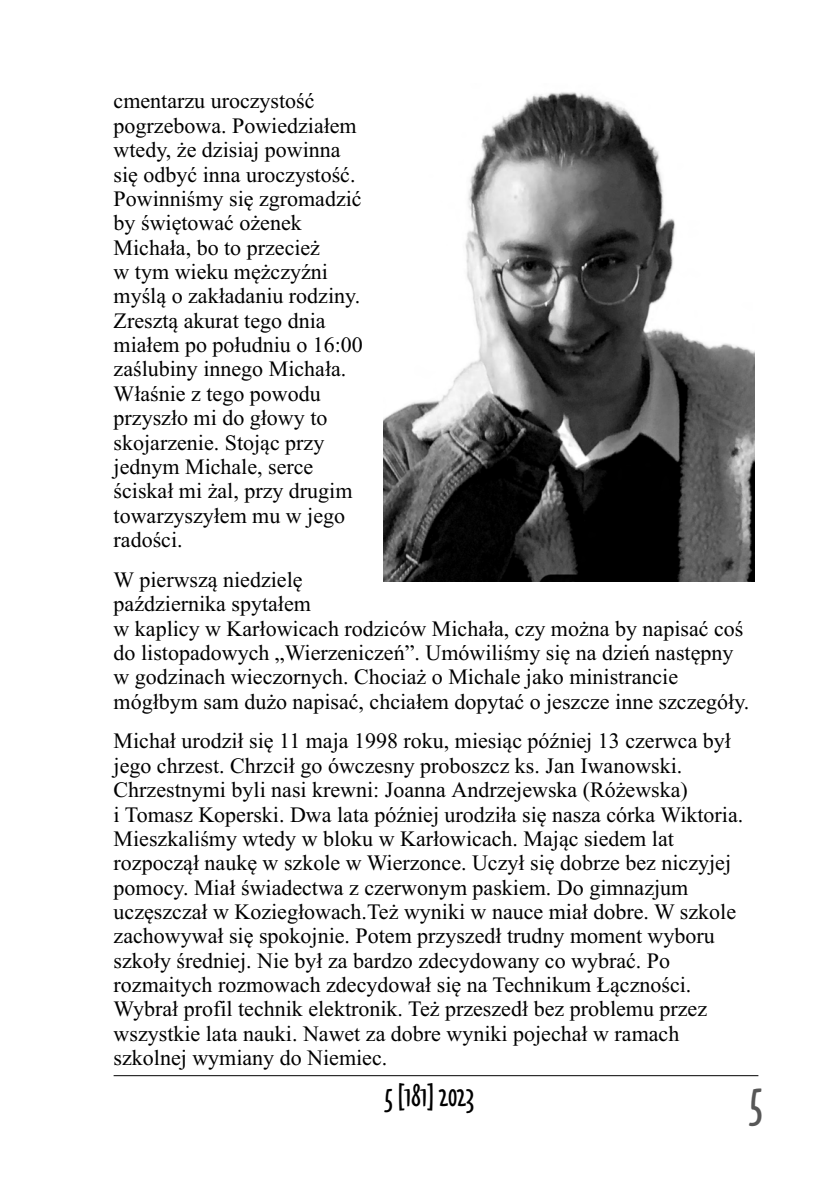
<style>
.page{position:relative;width:840px;height:1192px;background:#fff}
.page>*{position:absolute;margin:0;border:0;box-sizing:border-box;transform-origin:0 0}
.t1{font:48px "Oz Handicraft BT";color:#575757}
.t2{font:29.8px "Oz Handicraft BT";color:#000}
.t3{font:22px/24.4px "Times";color:#000}
</style>
<div class="page">
<img style="left:384px;top:92px;width:370px;height:489px">
<hr style="left:114px;top:1075px;width:644px;height:1px;background:#000">
<p class="t3" style="left:114px;top:91px;width:251px">cmentarzu uroczystoœæ pogrzebowa. Powiedzia³em wtedy, ¿e dzisiaj powinna siê odbyæ inna uroczystoœæ.<br>Powinniœmy siê zgromadziæ by œwiêtowaæ o¿enek<br>Micha³a, bo to przecie¿<br>w tym wieku mê¿czyŸni myœl¹ o zak³adaniu rodziny.<br>Zreszt¹ akurat tego dnia mia³em po po³udniu o 16:00 zaœlubiny innego Micha³a.<br>W³aœnie z tego powodu przysz³o mi do g³owy to skojarzenie. Stoj¹c przy jednym Michale, serce œciska³ mi ¿al, przy drugim towarzyszy³em mu w jego radoœci.</p>
<p class="t3" style="left:114px;top:569px;width:637px">W pierwsz¹ niedzielê<br>paŸdziernika spyta³em<br>w kaplicy w Kar³owicach rodziców Micha³a, czy mo¿na by napisaæ coœ do listopadowych „Wierzeniczeñ”. Umówiliœmy siê na dzieñ nastêpny w godzinach wieczornych. Chocia¿ o Michale jako ministrancie móg³bym sam du¿o napisaæ, chcia³em dopytaæ o jeszcze inne szczegó³y.</p>
<p class="t3" style="left:114px;top:731px;width:631px">Micha³ urodzi³ siê 11 maja 1998 roku, miesi¹c póŸniej 13 czerwca by³ jego chrzest. Chrzci³ go ówczesny proboszcz ks. Jan Iwanowski.<br>Chrzestnymi byli nasi krewni: Joanna Andrzejewska (Ró¿ewska)<br>i Tomasz Koperski. Dwa lata póŸniej urodzi³a siê nasza córka Wiktoria.<br>Mieszkaliœmy wtedy w bloku w Kar³owicach. Maj¹c siedem lat rozpocz¹³ naukê w szkole w Wierzonce. Uczy³ siê dobrze bez niczyjej pomocy. Mia³ œwiadectwa z czerwonym paskiem. Do gimnazjum uczêszcza³ w Kozieg³owach.Te¿ wyniki w nauce mia³ dobre. W szkole zachowywa³ siê spokojnie. Potem przyszed³ trudny moment wyboru szko³y œredniej. Nie by³ za bardzo zdecydowany co wybraæ. Po rozmaitych rozmowach zdecydowa³ siê na Technikum £¹cznoœci.<br>Wybra³ profil technik elektronik. Te¿ przeszed³ bez problemu przez wszystkie lata nauki. Nawet za dobre wyniki pojecha³ w ramach szkolnej wymiany do Niemiec.</p>
<h2 class="t2" style="left:385px;top:1083px;width:91px">5 [181] 2023</h2>
<h1 class="t1" style="left:750px;top:1080px;width:14px">5</h1>
</div>
